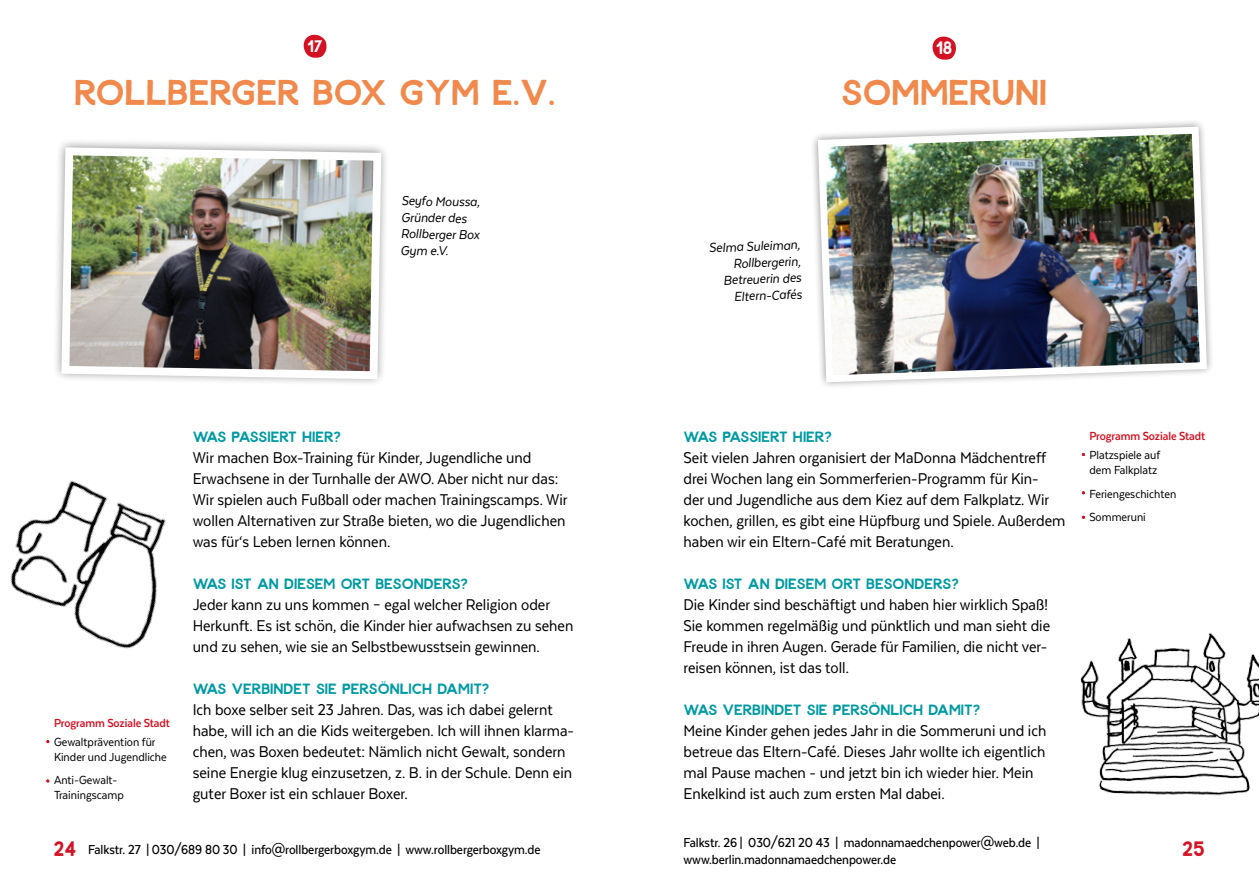
<style>
.page{position:relative;width:1259px;height:893px;background:#fff}
.page>*{position:absolute;margin:0;border:0;box-sizing:border-box;transform-origin:0 0}
.t1{font:36px "Bloomsbury Sans";color:#f1894c}
.t2{font:21px "Bloomsbury Sans";color:#d51224}
.t3{font:18px/21px "Texta Narrow";color:#000}
.t4{font:18px "Bloomsbury Sans";color:#fff}
.t5{font:16.8px "Bloomsbury Sans";color:#fff}
.t6{font:500 15px/16.5px "Texta Narrow";letter-spacing:-.005em;color:#000}
.t7{font:15px "Bloomsbury Sans";color:#009aa3}
.t8{font:italic 15px/16.5px "Texta Narrow";color:#000;text-align:right}
.t9{font:13.5px/15px "Texta Narrow";color:#000}
.t10{font:700 13.5px "Texta Narrow";letter-spacing:-.005em;color:#d51224}
</style>
<div class="page">
<img style="left:10px;top:480px;width:156px;height:169px">
<img style="left:814px;top:123px;width:396px;height:263px">
<img style="left:1080px;top:633px;width:179px;height:163px">
<img style="left:57px;top:143px;width:328px;height:240px">
<svg style="left:932px;top:36px;width:24px;height:24px"></svg>
<svg style="left:303px;top:34px;width:23px;height:24px"></svg>
<svg style="left:46px;top:779px;width:3px;height:4px"></svg>
<p class="t5" style="left:307px;top:37px;width:17px">17</p>
<p class="t4" style="left:936px;top:38px;width:18px">18</p>
<h1 class="t1" style="left:74px;top:72px;width:482px">ROLLBERGER BOX GYM E.V.</h1>
<h1 class="t1" style="left:841px;top:72px;width:207px">SOMMERUNI</h1>
<p class="t8" style="left:401px;top:192px;width:80px;text-align:left;rotate:1deg">Seyfo Moussa,<br>Gründer des<br>Rollberger Box<br>Gym e.V.</p>
<p class="t10" style="left:54px;top:716px;width:117px">Programm Soziale Stadt</p>
<p class="t9" style="left:54px;top:734px;width:114px">Gewaltprävention für<br>Kinder und Jugendliche</p>
<p class="t9" style="left:54px;top:773px;width:71px">Anti-Gewalt-<br>Trainingscamp</p>
<p class="t7" style="left:193px;top:428px;width:150px">WAS PASSIERT HIER?</p>
<p class="t3" style="left:193px;top:447px;width:376px">Wir machen Box-Training für Kinder, Jugendliche und Erwachsene in der Turnhalle der AWO. Aber nicht nur das:<br>Wir spielen auch Fußball oder machen Trainingscamps. Wir wollen Alternativen zur Straße bieten, wo die Jugendlichen was für‘s Leben lernen können.</p>
<p class="t7" style="left:193px;top:575px;width:277px">WAS IST AN DIESEM ORT BESONDERS?</p>
<p class="t3" style="left:193px;top:594px;width:382px">Jeder kann zu uns kommen – egal welcher Religion oder<br>Herkunft. Es ist schön, die Kinder hier aufwachsen zu sehen und zu sehen, wie sie an Selbstbewusstsein gewinnen.</p>
<p class="t7" style="left:193px;top:680px;width:298px">WAS VERBINDET SIE PERSÖNLICH DAMIT?</p>
<p class="t3" style="left:193px;top:699px;width:383px">Ich boxe selber seit 23 Jahren. Das, was ich dabei gelernt habe, will ich an die Kids weitergeben. Ich will ihnen klarma&shy;chen, was Boxen bedeutet: Nämlich nicht Gewalt, sondern seine Energie klug einzusetzen, z. B. in der Schule. Denn ein guter Boxer ist ein schlauer Boxer.</p>
<p class="t8" style="left:709px;top:239px;width:93px;rotate:-2deg">Selma Suleiman,<br>Rollbergerin,<br>Betreuerin des<br>Eltern-Cafés</p>
<p class="t7" style="left:683px;top:428px;width:150px">WAS PASSIERT HIER?</p>
<p class="t3" style="left:683px;top:447px;width:383px">Seit vielen Jahren organisiert der MaDonna Mädchentreff drei Wochen lang ein Sommerferien-Programm für Kin-<br>der und Jugendliche aus dem Kiez auf dem Falkplatz. Wir kochen, grillen, es gibt eine Hüpfburg und Spiele. Außerdem haben wir ein Eltern-Café mit Beratungen.</p>
<p class="t7" style="left:683px;top:575px;width:277px">WAS IST AN DIESEM ORT BESONDERS?</p>
<p class="t3" style="left:683px;top:594px;width:368px">Die Kinder sind beschäftigt und haben hier wirklich Spaß!<br>Sie kommen regelmäßig und pünktlich und man sieht die Freude in ihren Augen. Gerade für Familien, die nicht ver&shy;reisen können, ist das toll.</p>
<p class="t7" style="left:683px;top:701px;width:298px">WAS VERBINDET SIE PERSÖNLICH DAMIT?</p>
<p class="t3" style="left:683px;top:720px;width:364px">Meine Kinder gehen jedes Jahr in die Sommeruni und ich betreue das Eltern-Café. Dieses Jahr wollte ich eigentlich mal Pause machen - und jetzt bin ich wieder hier. Mein Enkelkind ist auch zum ersten Mal dabei.</p>
<p class="t10" style="left:1089px;top:429px;width:117px">Programm Soziale Stadt</p>
<p class="t9" style="left:1089px;top:447px;width:72px">Platzspiele auf dem Falkplatz</p>
<p class="t9" style="left:1089px;top:482px;width:88px;line-height:23.5px">Feriengeschichten<br>Sommeruni</p>
<p class="t6" style="left:683px;top:834px;width:358px">Falkstr. 26 | 030/621 20 43 | madonnamaedchenpower@web.de | www.berlin.madonnamaedchenpower.de</p>
<p class="t2" style="left:54px;top:836px;width:24px">24</p>
<p class="t2" style="left:1182px;top:836px;width:24px">25</p>
<p class="t6" style="left:88px;top:841px;width:454px">Falkstr. 27 | 030/689 80 30 | info@rollbergerboxgym.de | www.rollbergerboxgym.de</p>
</div>
